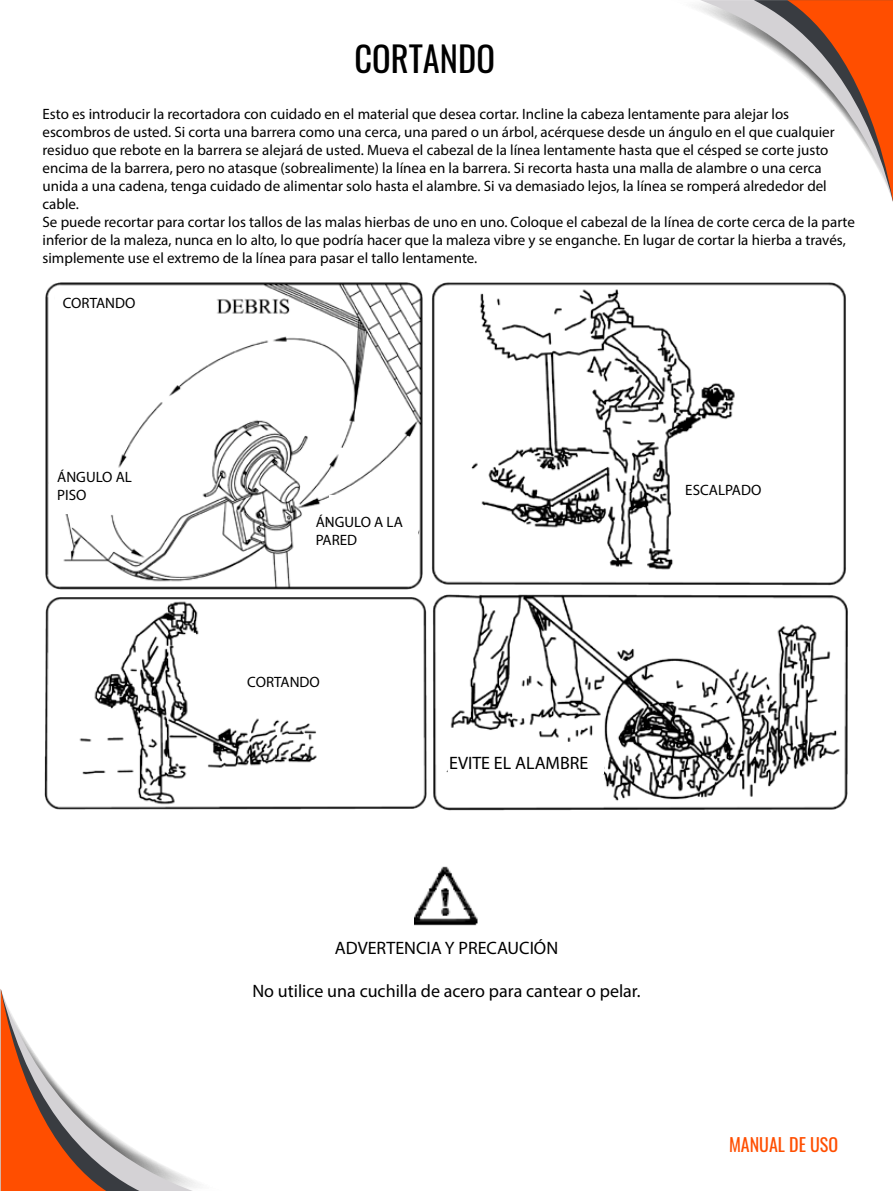
<style>
.page{position:relative;width:893px;height:1191px;background:#fff}
.page>*{position:absolute;margin:0;border:0;box-sizing:border-box;transform-origin:0 0}
.t1{font:34.5px "Oswald";color:#000}
.t2{font:18px "Myriad Pro";color:#000}
.t3{font:18px "Oswald";color:#ff4e00}
.t4{font:15px/18px "Myriad Pro";color:#000}
</style>
<div class="page">
<svg style="left:700px;top:0;width:193px;height:202px"></svg>
<svg style="left:1px;top:990px;width:193px;height:201px"></svg>
<img style="left:45px;top:282px;width:378px;height:308px">
<img style="left:432px;top:282px;width:414px;height:304px">
<img style="left:44px;top:597px;width:383px;height:213px">
<img style="left:433px;top:594px;width:415px;height:217px">
<div style="left:693px;top:442px;width:136px;height:32px;background:#fff"></div>
<div style="left:253px;top:659px;width:135px;height:39px;background:#fff"></div>
<div style="left:55px;top:293px;width:128px;height:25px;background:#fff"></div>
<img style="left:414px;top:866px;width:64px;height:60px">
<div style="left:449px;top:751px;width:155px;height:23px;background:#fff"></div>
<div style="left:329px;top:495px;width:89px;height:42px;background:#fff"></div>
<div style="left:49px;top:468px;width:106px;height:45px;background:#fff"></div>
<svg style="left:45px;top:343px;width:143px;height:84px"></svg>
<h1 class="t1" style="left:355px;top:29px;width:142px">CORTANDO</h1>
<p class="t4" style="left:43px;top:104px;width:814px">Esto es introducir la recortadora con cuidado en el material que desea cortar. Incline la cabeza lentamente para alejar los escombros de usted. Si corta una barrera como una cerca, una pared o un árbol, acérquese desde un ángulo en el que cualquier residuo que rebote en la barrera se alejará de usted. Mueva el cabezal de la línea lentamente hasta que el césped se corte justo encima de la barrera, pero no atasque (sobrealimente) la línea en la barrera. Si recorta hasta una malla de alambre o una cerca unida a una cadena, tenga cuidado de alimentar solo hasta el alambre. Si va demasiado lejos, la línea se romperá alrededor del cable.<br>Se puede recortar para cortar los tallos de las malas hierbas de uno en uno. Coloque el cabezal de la línea de corte cerca de la parte inferior de la maleza, nunca en lo alto, lo que podría hacer que la maleza vibre y se enganche. En lugar de cortar la hierba a través, simplemente use el extremo de la línea para pasar el tallo lentamente.</p>
<p class="t4" style="left:63px;top:293px;width:74px">CORTANDO</p>
<p class="t4" style="left:57px;top:468px;width:76px">ÁNGULO AL<br>PISO</p>
<p class="t4" style="left:316px;top:512px;width:89px">ÁNGULO A LA<br>PARED</p>
<p class="t4" style="left:247px;top:672px;width:74px">CORTANDO</p>
<p class="t2" style="left:449px;top:752px;width:141px">EVITE EL ALAMBRE</p>
<p class="t4" style="left:685px;top:481px;width:78px">ESCALPADO</p>
<p class="t2" style="left:335px;top:937px;width:225px">ADVERTENCIA Y PRECAUCIÓN</p>
<p class="t2" style="left:252px;top:980px;width:390px">No utilice una cuchilla de acero para cantear o pelar.</p>
<p class="t3" style="left:729px;top:1128px;width:111px">MANUAL DE USO</p>
</div>
